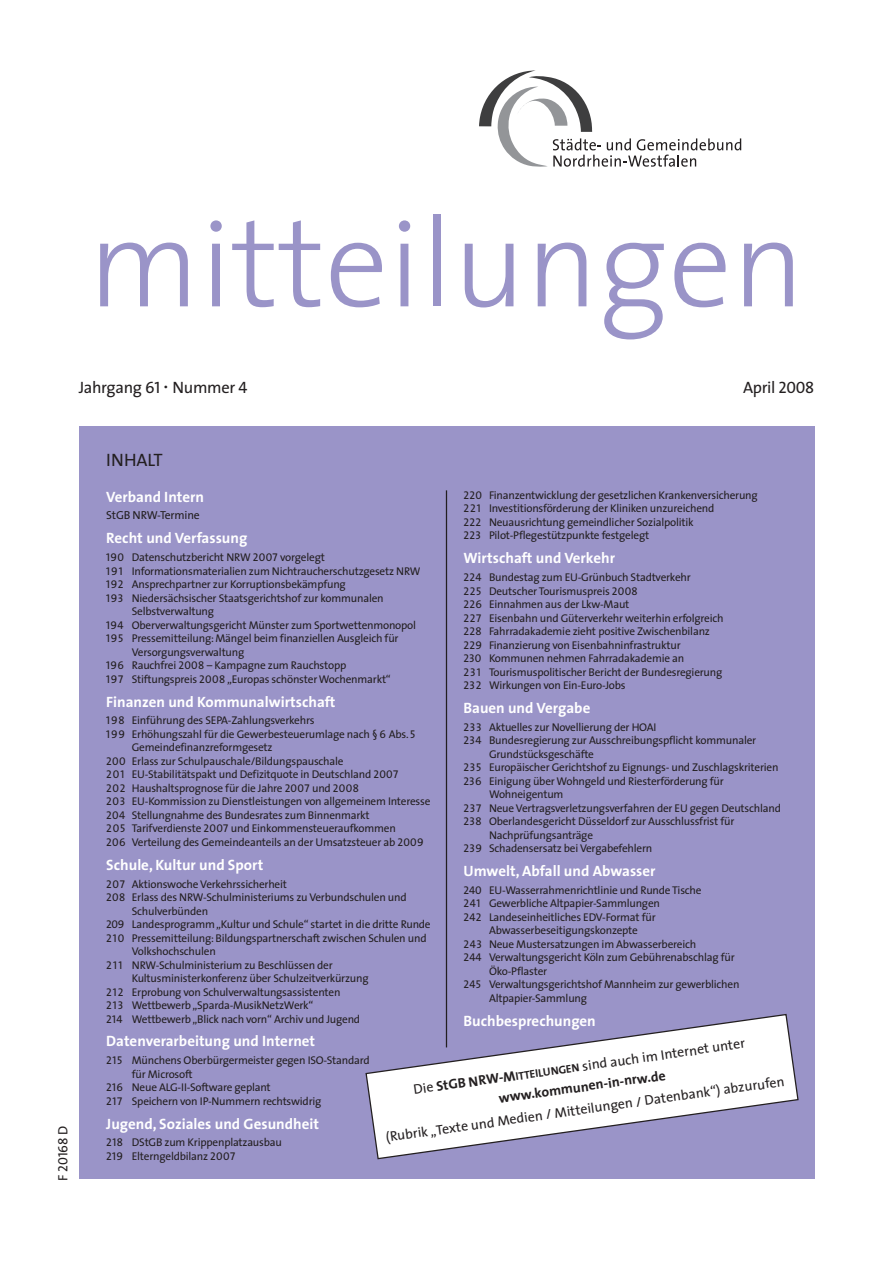
<style>
.page{position:relative;width:893px;height:1263px;background:#fff}
.page>*{position:absolute;margin:0;border:0;box-sizing:border-box;transform-origin:0 0}
.t1{font:300 126px "The Sans";color:#9a94c8}
.t2{font:18px "The Sans";letter-spacing:-.01em;color:#231f20}
.t3{font:16.5px "The Sans";letter-spacing:-.02em;color:#231f20}
.t4{font:700 15px "The Sans";color:#fff}
.t5{font:700 13.95px/20.5px "The Sans";color:#231f20;text-align:center}
.t6{font:13.95px "The Sans";color:#231f20}
.t7{font:13.5px "The Sans Caps";letter-spacing:-.01em;color:#231f20}
.t8{font:11.7px "The Sans";letter-spacing:-.02em;color:#231f20}
.t9{font:11.25px/13.5px "The Sans";letter-spacing:-.02em;color:#231f20}
.s1{font-family:"The Sans Caps"}
.s2{font-size:21px}
.s3{font-family:"The Sans"}
.s4{font-weight:400}
.s5{font-size:11.25px}
</style>
<div class="page">
<div style="left:79px;top:427px;width:735px;height:752px;background:#9a94c8"></div>
<hr style="left:446px;top:490px;width:1px;height:557px;background:#231f20">
<svg style="left:479px;top:70px;width:262px;height:97px"></svg>
<svg style="left:365px;top:1013px;width:434px;height:147px"></svg>
<h1 class="t1" style="left:88px;top:215px;width:718px">mitteilungen</h1>
<h3 class="t3" style="left:79px;top:381px;width:170px">Jahrgang <span class="s1">61</span> <span class="s2">·</span> Nummer <span class="s1">4</span></h3>
<h3 class="t3" style="left:743px;top:381px;width:73px">April <span class="s1">2008</span></h3>
<p class="t7" style="left:55px;top:1181px;width:57px;rotate:-90deg"><span class="s3">F</span> 20168 <span class="s3">D</span></p>
<h2 class="t2" style="left:106px;top:453px;width:58px">INHALT</h2>
<p class="t9" style="left:463px;top:489px;width:296px"><span class="s1">220</span> Finanzentwicklung der gesetzlichen Krankenversicherung <span class="s1">221</span> Investitionsförderung der Kliniken unzureichend<br><span class="s1">222</span> Neuausrichtung gemeindlicher Sozialpolitik<br><span class="s1">223</span> Pilot-Pflegestützpunkte festgelegt</p>
<h3 class="t4" style="left:463px;top:551px;width:153px">Wirtschaft und Verkehr</h3>
<p class="t9" style="left:463px;top:571px;width:262px"><span class="s1">224</span> Bundestag zum EU-Grünbuch Stadtverkehr<br><span class="s1">225</span> Deutscher Tourismuspreis <span class="s1">2008<br>226</span> Einnahmen aus der Lkw-Maut<br><span class="s1">227</span> Eisenbahn und Güterverkehr weiterhin erfolgreich <span class="s1">228</span> Fahrradakademie zieht positive Zwischenbilanz <span class="s1">229</span> Finanzierung von Eisenbahninfrastruktur<br><span class="s1">230</span> Kommunen nehmen Fahrradakademie an<br><span class="s1">231</span> Tourismuspolitischer Bericht der Bundesregierung <span class="s1">232</span> Wirkungen von Ein-Euro-Jobs</p>
<h3 class="t4" style="left:463px;top:701px;width:128px">Bauen und Vergabe</h3>
<p class="t9" style="left:463px;top:721px;width:194px"><span class="s1">233</span> Aktuelles zur Novellierung der HOAI</p>
<p class="t9" style="left:463px;top:735px;width:294px"><span class="s1">234</span> Bundesregierung zur Ausschreibungspflicht kommunaler</p>
<p class="t9" style="left:489px;top:748px;width:106px">Grundstücksgeschäfte</p>
<p class="t9" style="left:463px;top:762px;width:316px"><span class="s1">235</span> Europäischer Gerichtshof zu Eignungs- und Zuschlagskriterien</p>
<p class="t9" style="left:463px;top:775px;width:262px"><span class="s1">236</span> Einigung über Wohngeld und Riesterförderung für</p>
<p class="t9" style="left:489px;top:789px;width:76px">Wohneigentum</p>
<p class="t9" style="left:463px;top:802px;width:319px"><span class="s1">237</span> Neue Vertragsverletzungsverfahren der EU gegen Deutschland</p>
<p class="t9" style="left:463px;top:816px;width:272px"><span class="s1">238</span> Oberlandesgericht Düsseldorf zur Ausschlussfrist für</p>
<p class="t9" style="left:489px;top:829px;width:106px">Nachprüfungsanträge</p>
<p class="t9" style="left:463px;top:843px;width:190px"><span class="s1">239</span> Schadensersatz bei Vergabefehlern</p>
<h3 class="t4" style="left:463px;top:864px;width:194px">Umwelt, Abfall und Abwasser</h3>
<p class="t9" style="left:463px;top:884px;width:240px"><span class="s1">240</span> EU-Wasserrahmenrichtlinie und Runde Tische</p>
<p class="t9" style="left:463px;top:898px;width:198px"><span class="s1">241</span> Gewerbliche Altpapier-Sammlungen</p>
<p class="t9" style="left:463px;top:911px;width:194px"><span class="s1">242</span> Landeseinheitliches EDV-Format für</p>
<p class="t9" style="left:489px;top:925px;width:150px">Abwasserbeseitigungskonzepte</p>
<p class="t9" style="left:463px;top:938px;width:234px"><span class="s1">243</span> Neue Mustersatzungen im Abwasserbereich</p>
<p class="t9" style="left:463px;top:952px;width:273px"><span class="s1">244</span> Verwaltungsgericht Köln zum Gebührenabschlag für</p>
<p class="t9" style="left:489px;top:965px;width:60px">Öko-Pflaster</p>
<p class="t9" style="left:463px;top:979px;width:277px"><span class="s1">245</span> Verwaltungsgerichtshof Mannheim zur gewerblichen</p>
<p class="t9" style="left:489px;top:992px;width:100px">Altpapier-Sammlung</p>
<h3 class="t4" style="left:463px;top:1014px;width:134px">Buchbesprechungen</h3>
<h3 class="t4" style="left:106px;top:490px;width:99px">Verband Intern</h3>
<p class="t8" style="left:106px;top:511px;width:95px">StGB NRW-Termine</p>
<h3 class="t4" style="left:106px;top:532px;width:143px">Recht und Verfassung</h3>
<p class="t9" style="left:106px;top:551px;width:220px"><span class="s1">190</span> Datenschutzbericht NRW <span class="s1">2007</span> vorgelegt</p>
<p class="t9" style="left:106px;top:565px;width:316px"><span class="s1">191</span> Informationsmaterialien zum Nichtraucherschutzgesetz NRW</p>
<p class="t9" style="left:106px;top:578px;width:241px"><span class="s1">192</span> Ansprechpartner zur Korruptionsbekämpfung</p>
<p class="t9" style="left:106px;top:592px;width:279px"><span class="s1">193</span> Niedersächsischer Staatsgerichtshof zur kommunalen</p>
<p class="t9" style="left:132px;top:605px;width:84px">Selbstverwaltung</p>
<p class="t9" style="left:106px;top:619px;width:311px"><span class="s1">194</span> Oberverwaltungsgericht Münster zum Sportwettenmonopol</p>
<p class="t9" style="left:106px;top:632px;width:294px"><span class="s1">195</span> Pressemitteilung: Mängel beim finanziellen Ausgleich für</p>
<p class="t9" style="left:132px;top:646px;width:114px">Versorgungsverwaltung</p>
<p class="t9" style="left:106px;top:659px;width:242px"><span class="s1">196</span> Rauchfrei <span class="s1">2008</span> – Kampagne zum Rauchstopp</p>
<p class="t9" style="left:106px;top:673px;width:286px"><span class="s1">197</span> Stiftungspreis <span class="s1">2008</span> „Europas schönster Wochenmarkt“</p>
<h3 class="t4" style="left:106px;top:695px;width:231px">Finanzen und Kommunalwirtschaft</h3>
<p class="t9" style="left:106px;top:715px;width:210px"><span class="s1">198</span> Einführung des SEPA-Zahlungsverkehrs</p>
<p class="t9" style="left:106px;top:728px;width:311px"><span class="s1">199</span> Erhöhungszahl für die Gewerbesteuerumlage nach § <span class="s1">6</span> Abs. <span class="s1">5</span></p>
<p class="t9" style="left:132px;top:742px;width:142px">Gemeindefinanzreformgesetz</p>
<p class="t9" style="left:106px;top:755px;width:239px"><span class="s1">200</span> Erlass zur Schulpauschale/Bildungspauschale</p>
<p class="t9" style="left:106px;top:769px;width:293px"><span class="s1">201</span> EU-Stabilitätspakt und Defizitquote in Deutschland <span class="s1">2007</span></p>
<p class="t9" style="left:106px;top:782px;width:254px"><span class="s1">202</span> Haushaltsprognose für die Jahre <span class="s1">2007</span> und <span class="s1">2008</span></p>
<p class="t9" style="left:106px;top:796px;width:326px"><span class="s1">203</span> EU-Kommission zu Dienstleistungen von allgemeinem Interesse</p>
<p class="t9" style="left:106px;top:809px;width:265px"><span class="s1">204</span> Stellungnahme des Bundesrates zum Binnenmarkt</p>
<p class="t9" style="left:106px;top:823px;width:291px"><span class="s1">205</span> Tarifverdienste <span class="s1">2007</span> und Einkommensteueraufkommen</p>
<p class="t9" style="left:106px;top:836px;width:319px"><span class="s1">206</span> Verteilung des Gemeindeanteils an der Umsatzsteuer ab <span class="s1">2009</span></p>
<h3 class="t4" style="left:106px;top:858px;width:159px">Schule, Kultur und Sport</h3>
<p class="t9" style="left:106px;top:878px;width:182px"><span class="s1">207</span> Aktionswoche Verkehrssicherheit</p>
<p class="t9" style="left:106px;top:891px;width:302px"><span class="s1">208</span> Erlass des NRW-Schulministeriums zu Verbundschulen und</p>
<p class="t9" style="left:132px;top:905px;width:78px">Schulverbünden</p>
<p class="t9" style="left:106px;top:918px;width:326px"><span class="s1">209</span> Landesprogramm „Kultur und Schule“ startet in die dritte Runde</p>
<p class="t9" style="left:106px;top:932px;width:322px"><span class="s1">210</span> Pressemitteilung: Bildungspartnerschaft zwischen Schulen und</p>
<p class="t9" style="left:132px;top:945px;width:86px">Volkshochschulen</p>
<p class="t9" style="left:106px;top:959px;width:228px"><span class="s1">211</span> NRW-Schulministerium zu Beschlüssen der</p>
<p class="t9" style="left:132px;top:972px;width:238px">Kultusministerkonferenz über Schulzeitverkürzung</p>
<p class="t9" style="left:106px;top:986px;width:236px"><span class="s1">212</span> Erprobung von Schulverwaltungsassistenten</p>
<p class="t9" style="left:106px;top:999px;width:209px"><span class="s1">213</span> Wettbewerb „Sparda-MusikNetzWerk“</p>
<p class="t9" style="left:106px;top:1013px;width:255px"><span class="s1">214</span> Wettbewerb „Blick nach vorn“ Archiv und Jugend</p>
<h3 class="t4" style="left:106px;top:1035px;width:210px">Datenverarbeitung und Internet</h3>
<p class="t9" style="left:106px;top:1055px;width:265px"><span class="s1">215</span> Münchens Oberbürgermeister gegen ISO-Standard</p>
<p class="t9" style="left:132px;top:1068px;width:62px">für Microsoft</p>
<p class="t9" style="left:106px;top:1082px;width:166px"><span class="s1">216</span> Neue ALG-II-Software geplant</p>
<p class="t9" style="left:106px;top:1095px;width:217px"><span class="s1">217</span> Speichern von IP-Nummern rechtswidrig</p>
<h3 class="t4" style="left:106px;top:1117px;width:214px">Jugend, Soziales und Gesundheit</h3>
<p class="t9" style="left:106px;top:1137px;width:177px"><span class="s1">218</span> DStGB zum Krippenplatzausbau<br><span class="s1">219</span> Elterngeldbilanz <span class="s1">2007</span></p>
<p class="t5" style="left:412px;top:1080px;width:336px;rotate:-8deg"><span class="s4">Die</span> StGB NRW-M<span class="s5">ITTEILUNGEN</span> <span class="s4">sind auch im Internet unter </span>www.kommunen-in-nrw.de</p>
<p class="t6" style="left:385px;top:1132px;width:404px;rotate:-8deg">(Rubrik „Texte und Medien / Mitteilungen / Datenbank“) abzurufen</p>
</div>
